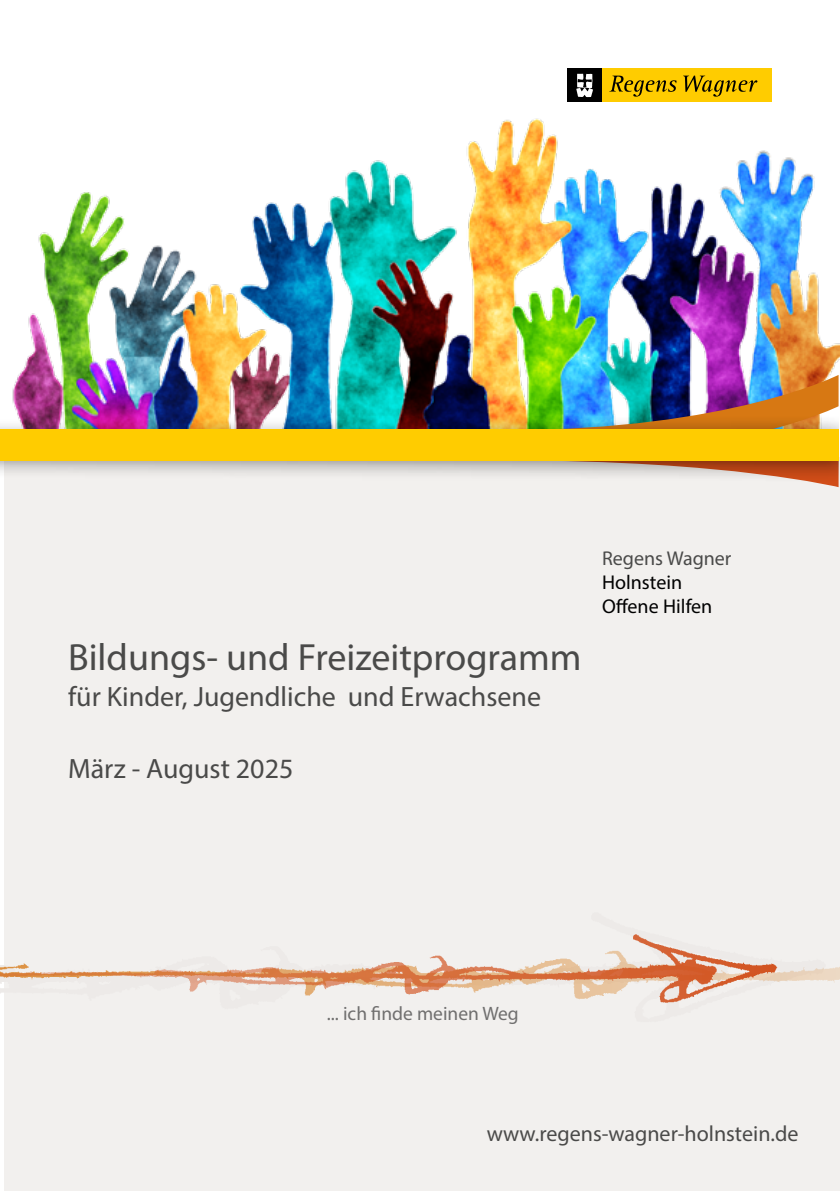
<style>
.page{position:relative;width:840px;height:1191px;background:#fff}
.page>*{position:absolute;margin:0;border:0;box-sizing:border-box;transform-origin:0 0}
.t1{font:38px "Myriad Pro";color:#4a4a49}
.t2{font:28px "Myriad Pro";color:#4a4a49}
.t3{font:22px "Myriad Pro";color:#4a4a49}
.t4{font:20px/24px "Myriad Pro";color:#000}
.t5{font:20px "Myriad Pro";color:#4a4a49}
.t6{font:19.4px "Myriad Pro";color:#706f6f}
</style>
<div class="page">
<div style="left:4px;top:458px;width:835px;height:733px;background:#f2f0ee"></div>
<img style="left:0;top:934px;width:819px;height:69px">
<img style="left:18px;top:119px;width:821px;height:330px">
<img style="left:0;top:375px;width:838px;height:112px">
<div style="left:0;top:429px;width:838px;height:31px;background:#fc0"></div>
<div style="left:601px;top:68px;width:170px;height:34px;background:#fc0"></div>
<svg style="left:609px;top:76px;width:67px;height:21px"></svg>
<svg style="left:683px;top:76px;width:74px;height:21px"></svg>
<div style="left:567px;top:68px;width:34px;height:34px;background:#000"></div>
<svg style="left:576px;top:74px;width:16px;height:23px"></svg>
<h1 class="t1" style="left:68px;top:633px;width:514px">Bildungs- und Freizeitprogramm</h1>
<p class="t2" style="left:68px;top:679px;width:474px">für Kinder, Jugendliche und Erwachsene</p>
<p class="t2" style="left:68px;top:751px;width:227px">März - August 2025</p>
<p class="t5" style="left:601px;top:546px;width:131px">Regens Wagner</p>
<p class="t4" style="left:601px;top:570px;width:112px">Holnstein<br>Offene Hilfen</p>
<p class="t6" style="left:327px;top:1001px;width:193px">... ich finde meinen Weg</p>
<p class="t3" style="left:486px;top:1120px;width:313px">www.regens-wagner-holnstein.de</p>
</div>
